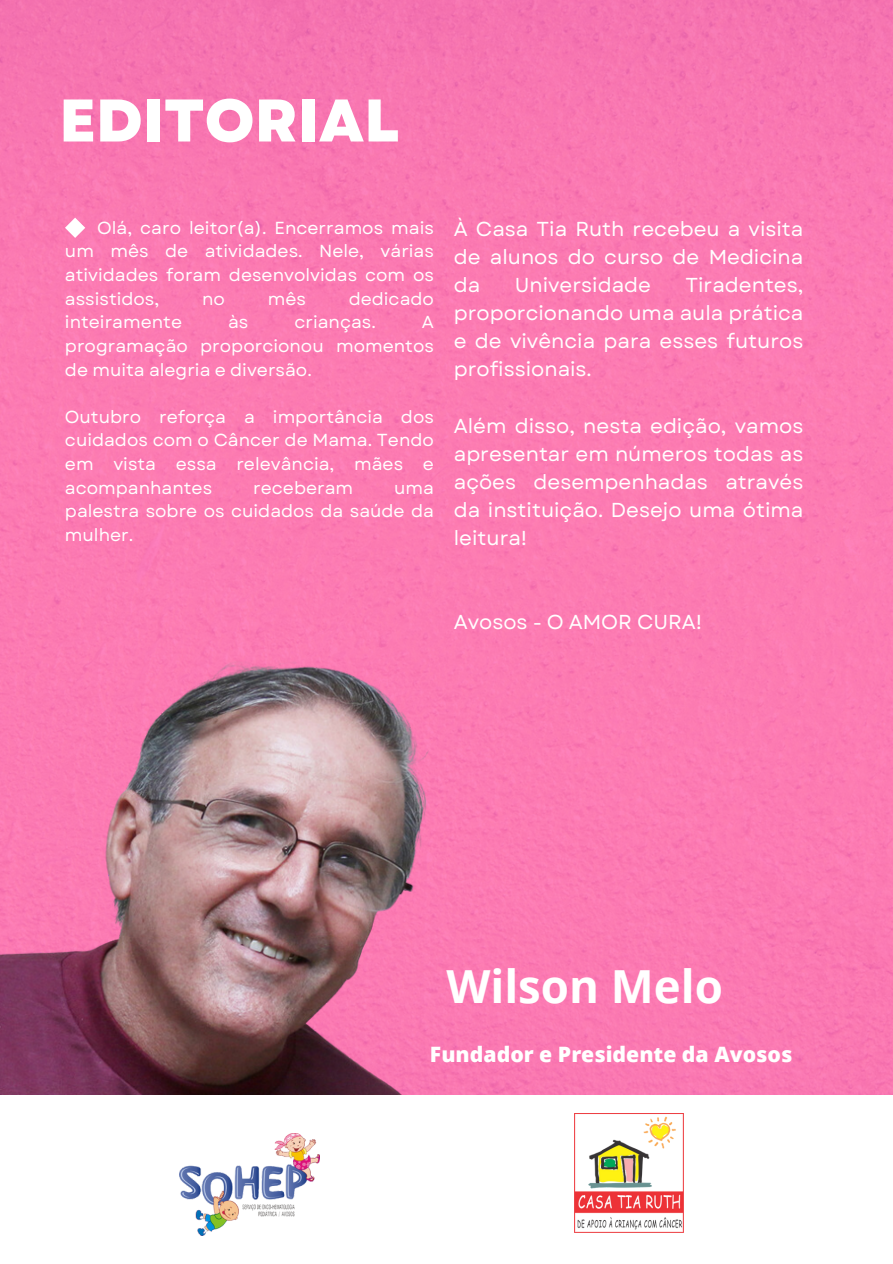
<style>
.page{position:relative;width:893px;height:1264px;background:#fff}
.page>*{position:absolute;margin:0;border:0;box-sizing:border-box;transform-origin:0 0}
.t1{font:800 60px "Garet";color:#fff}
.t2{font:700 45.6px "Open Sans";color:#fff}
.t3{font:800 21.15px "Open Sans";color:#fff}
.t4{font:20.25px/28px "Garet";color:#fff;text-align:justify}
.t5{font:17.4px/23.5px "Garet";color:#fff;text-align:justify}
</style>
<div class="page">
<div style="left:0;top:0;width:892px;height:1095px;background:#fc7ab2"></div>
<img style="left:0;top:631px;width:433px;height:464px">
<img style="left:574px;top:1113px;width:109px;height:119px">
<svg style="left:65px;top:218px;width:20px;height:20px"></svg>
<img style="left:179px;top:1133px;width:141px;height:102px">
<p class="t1" style="left:59px;top:77px;width:341px">EDITORIAL</p>
<p class="t5" style="left:65px;top:216px;width:370px;text-indent:32px">Olá, caro leitor(a). Encerramos mais um mês de atividades. Nele, várias atividades foram desenvolvidas com os assistidos,</p>
<p class="t5" style="left:202px;top:287px;width:24px">no</p>
<p class="t5" style="left:268px;top:287px;width:40px">mês</p>
<p class="t5" style="left:349px;top:287px;width:87px">dedicado</p>
<p class="t5" style="left:65px;top:310px;width:119px">inteiramente</p>
<p class="t5" style="left:228px;top:310px;width:22px">às</p>
<p class="t5" style="left:294px;top:310px;width:83px">crianças.</p>
<p class="t5" style="left:65px;top:310px;width:370px;text-indent:357px">A programação proporcionou momentos de muita alegria e diversão.</p>
<p class="t5" style="left:65px;top:405px;width:370px">Outubro reforça a importância dos cuidados com o Câncer de Mama. Tendo em vista essa relevância, mães e acompanhantes</p>
<p class="t5" style="left:253px;top:476px;width:101px">receberam</p>
<p class="t5" style="left:65px;top:476px;width:370px;text-indent:329px">uma palestra sobre os cuidados da saúde da mulher.</p>
<p class="t4" style="left:454px;top:215px;width:351px">À Casa Tia Ruth recebeu a visita de alunos do curso de Medicina da</p>
<p class="t4" style="left:454px;top:271px;width:351px;text-indent:232px">Tiradentes, proporcionando uma aula prática e de vivência para esses futuros profissionais.</p>
<p class="t4" style="left:454px;top:411px;width:351px">Além disso, nesta edição, vamos apresentar em números todas as ações desempenhadas através da instituição. Desejo uma ótima leitura!</p>
<p class="t4" style="left:514px;top:271px;width:138px">Universidade</p>
<p class="t4" style="left:454px;top:608px;width:250px">Avosos - O AMOR CURA!</p>
<p class="t2" style="left:446px;top:953px;width:278px">Wilson Melo</p>
<p class="t3" style="left:430px;top:1039px;width:364px">Fundador e Presidente da Avosos</p>
</div>
